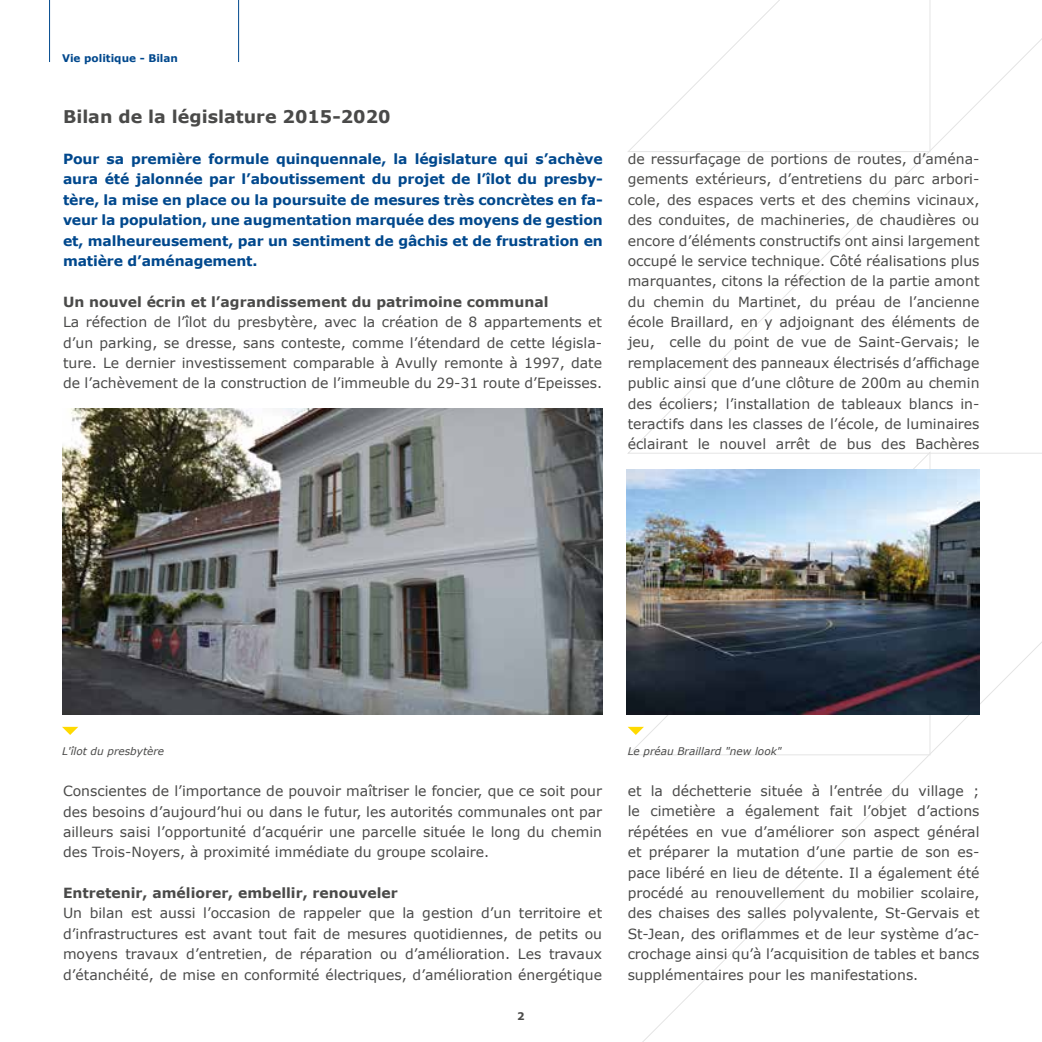
<style>
.page{position:relative;width:1042px;height:1042px;background:#fff}
.page>*{position:absolute;margin:0;border:0;box-sizing:border-box;transform-origin:0 0}
.t1{font:700 17.5px "Verdana";color:#4a4a49}
.t2{font:14px/20.3px "Verdana";color:#4a4a49;text-align:justify}
.t3{font:700 14px/20.3px "Verdana";letter-spacing:-.01em;color:#00488d;text-align:justify}
.t4{font:700 14px "Verdana";color:#4a4a49}
.t5{font:italic 10.5px "Verdana";color:#4a4a49}
.t6{font:700 10.5px "Verdana";color:#00488d}
.t7{font:700 10.5px "Verdana";color:#4a4a49}
</style>
<div class="page">
<svg style="left:630px;top:0;width:412px;height:454px"></svg>
<svg style="left:627px;top:451px;width:303px;height:304px"></svg>
<svg style="left:627px;top:0;width:303px;height:152px"></svg>
<hr style="left:49px;top:0;width:1px;height:62px;background:#00488d">
<hr style="left:238px;top:0;width:1px;height:62px;background:#00488d">
<img style="left:62px;top:408px;width:541px;height:306px">
<img style="left:627px;top:470px;width:353px;height:244px">
<svg style="left:62px;top:727px;width:16px;height:8px"></svg>
<svg style="left:628px;top:727px;width:16px;height:8px"></svg>
<p class="t6" style="left:62px;top:51px;width:117px">Vie politique - Bilan</p>
<p class="t1" style="left:63px;top:105px;width:329px">Bilan de la législature 2015-2020</p>
<p class="t3" style="left:63px;top:149px;width:541px">Pour sa première formule quinquennale, la législature qui s’achève aura été jalonnée par l’aboutissement du projet de l’îlot du presby&shy;tère, la mise en place ou la poursuite de mesures très concrètes en fa&shy;veur la population, une augmentation marquée des moyens de gestion et, malheureusement, par un sentiment de gâchis et de frustration en matière d’aménagement.</p>
<p class="t4" style="left:63px;top:292px;width:487px">Un nouvel écrin et l’agrandissement du patrimoine communal</p>
<p class="t2" style="left:63px;top:312px;width:541px">La réfection de l’îlot du presbytère, avec la création de 8 appartements et d’un parking, se dresse, sans conteste, comme l’étendard de cette législa&shy;ture. Le dernier investissement comparable à Avully remonte à 1997, date de l’achèvement de la construction de l’immeuble du 29-31 route d’Epeisses.</p>
<p class="t2" style="left:628px;top:149px;width:353px">de ressurfaçage de portions de routes, d’aména&shy;gements extérieurs, d’entretiens du parc arbori&shy;cole, des espaces verts et des chemins vicinaux, des conduites, de machineries, de chaudières ou encore d’éléments constructifs ont ainsi largement occupé le service technique. Côté réalisations plus marquantes, citons la réfection de la partie amont du chemin du Martinet, du préau de l’ancienne école Braillard, en y adjoignant des éléments de jeu, celle du point de vue de Saint-Gervais; le remplacement des panneaux électrisés d’affichage public ainsi que d’une clôture de 200m au chemin des écoliers; l’installation de tableaux blancs in&shy;teractifs dans les classes de l’école, de luminaires éclairant le nouvel arrêt de bus des Bachères</p>
<p class="t5" style="left:62px;top:745px;width:104px">L'îlot du presbytère</p>
<p class="t5" style="left:628px;top:745px;width:156px">Le préau Braillard "new look"</p>
<p class="t2" style="left:63px;top:781px;width:541px">Conscientes de l’importance de pouvoir maîtriser le foncier, que ce soit pour des besoins d’aujourd’hui ou dans le futur, les autorités communales ont par ailleurs saisi l’opportunité d’acquérir une parcelle située le long du chemin des Trois-Noyers, à proximité immédiate du groupe scolaire.</p>
<p class="t4" style="left:63px;top:884px;width:336px">Entretenir, améliorer, embellir, renouveler</p>
<p class="t2" style="left:63px;top:903px;width:541px">Un bilan est aussi l’occasion de rappeler que la gestion d’un territoire et d’infrastructures est avant tout fait de mesures quotidiennes, de petits ou moyens travaux d’entretien, de réparation ou d’amélioration. Les travaux d’étanchéité, de mise en conformité électriques, d’amélioration énergétique</p>
<p class="t7" style="left:517px;top:1010px;width:9px">2</p>
<p class="t2" style="left:628px;top:781px;width:353px">et la déchetterie située à l’entrée du village ; le cimetière a également fait l’objet d’actions répétées en vue d’améliorer son aspect général et préparer la mutation d’une partie de son es&shy;pace libéré en lieu de détente. Il a également été procédé au renouvellement du mobilier scolaire, des chaises des salles polyvalente, St-Gervais et St-Jean, des oriflammes et de leur système d’ac&shy;crochage ainsi qu’à l’acquisition de tables et bancs supplémentaires pour les manifestations.</p>
</div>
